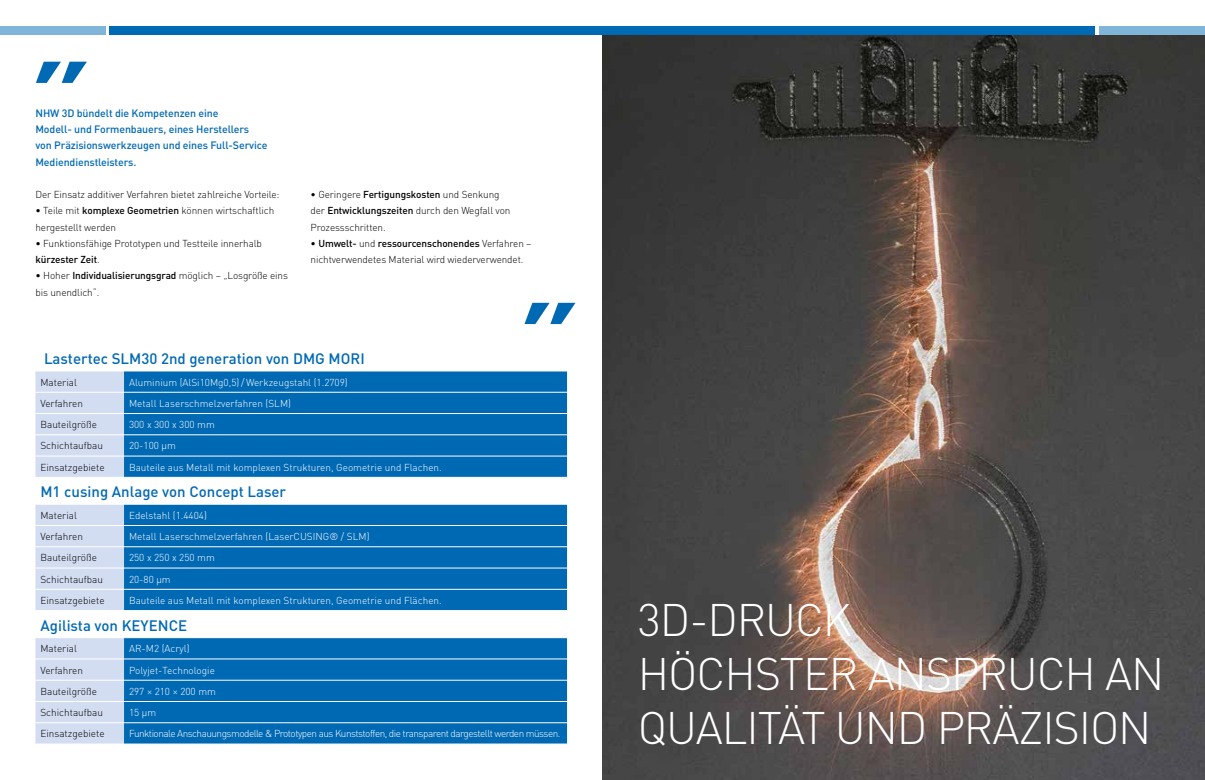
<style>
.page{position:relative;width:1205px;height:780px;background:#fff}
.page>*{position:absolute;margin:0;border:0;box-sizing:border-box;transform-origin:0 0}
.t1{font:700 125px "DIN";color:#0069b4}
.t2{font:300 45px/54px "DIN";letter-spacing:-.025em;color:#fff}
.t3{font:500 15px "DIN";color:#0069b4}
.t4{font:500 10.62px/16.2px "DIN";letter-spacing:-.01em;color:#0069b4}
.t5{font:300 10px/16.2px "DIN";letter-spacing:-.01em;color:#000}
.t6{font:300 10px "DIN";color:#fff}
.t7{font:300 10px "DIN";letter-spacing:-.05em;color:#fff}
.s1{font-weight:500}
</style>
<div class="page">
<img style="left:602px;top:35px;width:603px;height:745px">
<div style="left:110px;top:26px;width:985px;height:9px;background:#0069b4"></div>
<div style="left:1098px;top:26px;width:107px;height:9px;background:#80b4d9"></div>
<div style="left:0;top:26px;width:106px;height:9px;background:#80b4d9"></div>
<div style="left:35px;top:638px;width:89px;height:105px;background:#d3ddf2"></div>
<div style="left:124px;top:638px;width:443px;height:105px;background:#0069b4"></div>
<hr style="left:35px;top:658px;width:89px;height:1px;background:#fff">
<hr style="left:124px;top:658px;width:443px;height:1px;background:#fff">
<hr style="left:35px;top:679px;width:89px;height:1px;background:#fff">
<hr style="left:124px;top:679px;width:443px;height:1px;background:#fff">
<hr style="left:35px;top:701px;width:89px;height:1px;background:#fff">
<hr style="left:124px;top:701px;width:443px;height:1px;background:#fff">
<hr style="left:35px;top:722px;width:89px;height:1px;background:#fff">
<hr style="left:124px;top:722px;width:443px;height:1px;background:#fff">
<div style="left:35px;top:504px;width:89px;height:106px;background:#d3ddf2"></div>
<div style="left:124px;top:504px;width:443px;height:106px;background:#0069b4"></div>
<hr style="left:35px;top:525px;width:89px;height:1px;background:#fff">
<hr style="left:124px;top:525px;width:443px;height:1px;background:#fff">
<hr style="left:35px;top:546px;width:89px;height:1px;background:#fff">
<hr style="left:124px;top:546px;width:443px;height:1px;background:#fff">
<hr style="left:35px;top:567px;width:89px;height:1px;background:#fff">
<hr style="left:124px;top:567px;width:443px;height:1px;background:#fff">
<hr style="left:35px;top:588px;width:89px;height:1px;background:#fff">
<hr style="left:124px;top:588px;width:443px;height:1px;background:#fff">
<div style="left:35px;top:371px;width:89px;height:106px;background:#d3ddf2"></div>
<div style="left:124px;top:371px;width:443px;height:106px;background:#0069b4"></div>
<hr style="left:35px;top:392px;width:89px;height:1px;background:#fff">
<hr style="left:124px;top:392px;width:443px;height:1px;background:#fff">
<hr style="left:35px;top:413px;width:89px;height:1px;background:#fff">
<hr style="left:124px;top:413px;width:443px;height:1px;background:#fff">
<hr style="left:35px;top:434px;width:89px;height:1px;background:#fff">
<hr style="left:124px;top:434px;width:443px;height:1px;background:#fff">
<hr style="left:35px;top:455px;width:89px;height:1px;background:#fff">
<hr style="left:124px;top:455px;width:443px;height:1px;background:#fff">
<h1 class="t1" style="left:29px;top:31px;width:64px">˝</h1>
<p class="t4" style="left:35px;top:104px;width:233px">NHW 3D bündelt die Kompetenzen eine<br>Modell- und Formenbauers, eines Herstellers von Präzisionswerkzeugen und eines Full-Service Mediendienstleisters.</p>
<p class="t5" style="left:35px;top:186px;width:246px">Der Einsatz additiver Verfahren bietet zahlreiche Vorteile:</p>
<p class="t5" style="left:35px;top:202px;width:240px">• Teile mit <span class="s1">komplexe Geometrien</span> können wirtschaftlich hergestellt werden</p>
<p class="t5" style="left:35px;top:235px;width:228px">• Funktionsfähige Prototypen und Testteile innerhalb <span class="s1">kürzester Zeit</span>.</p>
<p class="t5" style="left:35px;top:267px;width:254px">• Hoher <span class="s1">Individualisierungsgrad</span> möglich – „Losgröße eins bis unendlich“.</p>
<p class="t5" style="left:310px;top:186px;width:201px">• Geringere <span class="s1">Fertigungskosten</span> und Senkung der <span class="s1">Entwicklungszeiten</span> durch den Wegfall von<br>Prozessschritten.</p>
<p class="t5" style="left:310px;top:235px;width:222px">• <span class="s1">Umwelt-</span> und <span class="s1">ressourcenschonendes</span> Verfahren – nichtverwendetes Material wird wiederverwendet.</p>
<h1 class="t1" style="left:517px;top:272px;width:64px">˝</h1>
<h3 class="t3" style="left:44px;top:349px;width:322px">Lastertec SLM30 2nd generation von DMG MORI</h3>
<p class="t5" style="left:40px;top:374px;width:38px">Material</p>
<p class="t6" style="left:129px;top:376px;width:220px">Aluminium (AlSi10Mg0,5) / Werkzeugstahl (1.2709)</p>
<p class="t5" style="left:40px;top:395px;width:44px">Verfahren</p>
<p class="t6" style="left:129px;top:397px;width:163px">Metall Laserschmelzverfahren (SLM)</p>
<p class="t5" style="left:40px;top:416px;width:58px">Bauteilgröße</p>
<p class="t6" style="left:129px;top:418px;width:87px">300 x 300 x 300 mm</p>
<p class="t5" style="left:40px;top:437px;width:64px">Schichtaufbau</p>
<p class="t6" style="left:129px;top:439px;width:48px">20-100 μm</p>
<p class="t5" style="left:40px;top:459px;width:66px">Einsatzgebiete</p>
<p class="t6" style="left:129px;top:461px;width:314px">Bauteile aus Metall mit komplexen Strukturen, Geometrie und Flachen.</p>
<h3 class="t3" style="left:40px;top:482px;width:247px">M1 cusing Anlage von Concept Laser</h3>
<p class="t5" style="left:40px;top:507px;width:38px">Material</p>
<p class="t6" style="left:129px;top:509px;width:79px">Edelstahl (1.4404)</p>
<p class="t5" style="left:40px;top:528px;width:44px">Verfahren</p>
<p class="t6" style="left:129px;top:530px;width:242px">Metall Laserschmelzverfahren (LaserCUSING® / SLM)</p>
<p class="t5" style="left:40px;top:549px;width:58px">Bauteilgröße</p>
<p class="t6" style="left:129px;top:551px;width:87px">250 x 250 x 250 mm</p>
<p class="t5" style="left:40px;top:571px;width:64px">Schichtaufbau</p>
<p class="t6" style="left:129px;top:573px;width:43px">20-80 μm</p>
<p class="t5" style="left:40px;top:592px;width:66px">Einsatzgebiete</p>
<p class="t6" style="left:129px;top:594px;width:314px">Bauteile aus Metall mit komplexen Strukturen, Geometrie und Flächen.</p>
<h3 class="t3" style="left:40px;top:615px;width:148px">Agilista von KEYENCE</h3>
<p class="t5" style="left:40px;top:640px;width:38px">Material</p>
<p class="t6" style="left:129px;top:642px;width:62px">AR-M2 (Acryl)</p>
<p class="t5" style="left:40px;top:661px;width:44px">Verfahren</p>
<p class="t6" style="left:129px;top:663px;width:87px">Polyjet-Technologie</p>
<p class="t5" style="left:40px;top:683px;width:58px">Bauteilgröße</p>
<p class="t6" style="left:129px;top:685px;width:88px">297 × 210 × 200 mm</p>
<p class="t5" style="left:40px;top:704px;width:64px">Schichtaufbau</p>
<p class="t6" style="left:129px;top:706px;width:29px">15 μm</p>
<p class="t5" style="left:40px;top:725px;width:66px">Einsatzgebiete</p>
<p class="t7" style="left:129px;top:727px;width:433px">Funktionale Anschauungsmodelle &amp; Prototypen aus Kunststoffen, die transparent dargestellt werden müssen.</p>
<h2 class="t2" style="left:638px;top:592px;width:528px">3D-DRUCK<br>HÖCHSTER ANSPRUCH AN<br>QUALITÄT UND PRÄZISION</h2>
</div>
